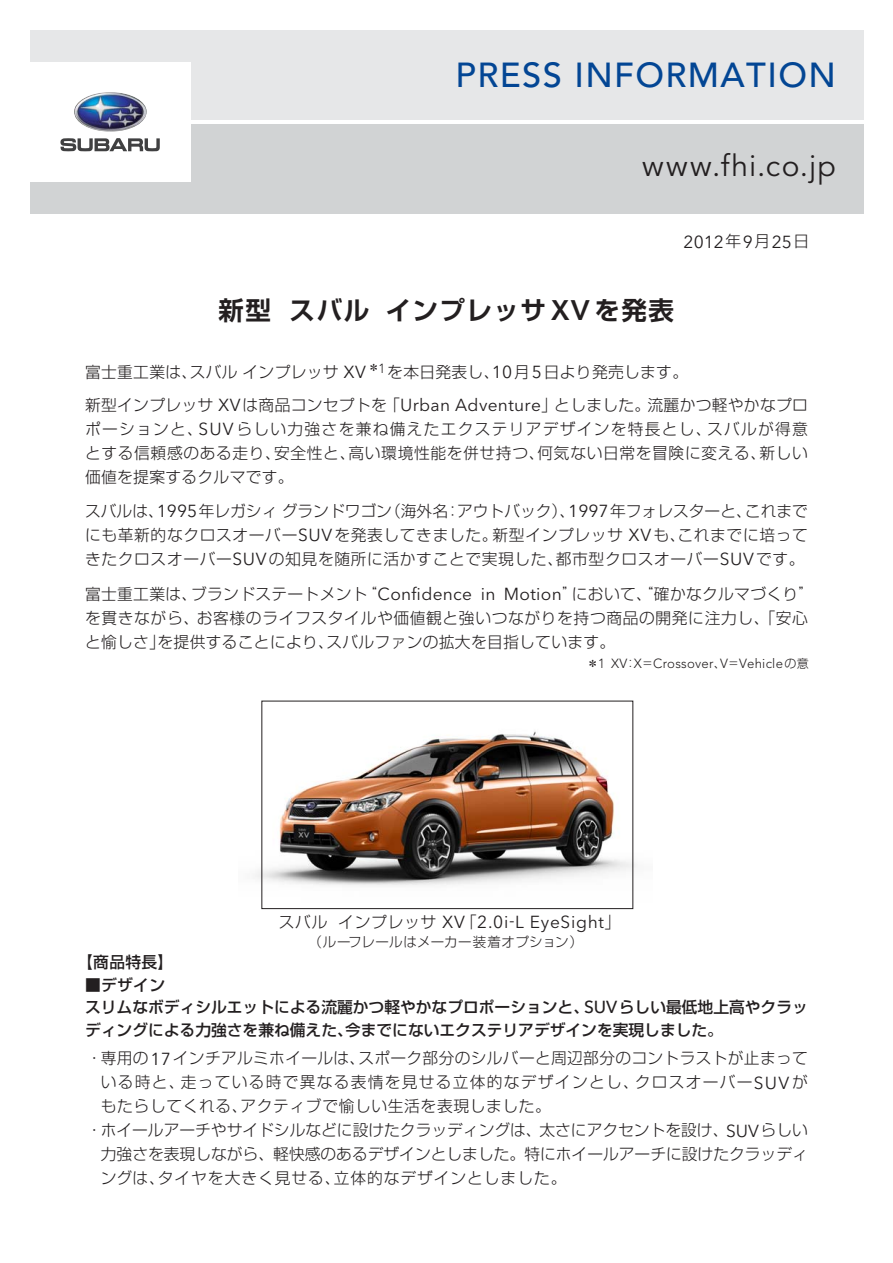
<style>
.page{position:relative;width:893px;height:1263px;background:#fff}
.page>*{position:absolute;margin:0;border:0;box-sizing:border-box;transform-origin:0 0}
.t1{font:500 34.5px "Avenir";letter-spacing:.04em;color:#034694}
.t2{font:30px "Avenir";letter-spacing:.05em;color:#231f20}
.t3{font:25.5px "Shin Go Pro De Bold 90 pv RKSJ H";letter-spacing:.06em;color:#231f20}
.t4{font:17.4px "Avenir Next LT Pro";letter-spacing:.04em;color:#231f20}
.t5{font:15.75px/24px "Shin Go Pro Light 90 pv RKSJ H";letter-spacing:.02em;color:#231f20}
.t6{font:15.75px/22.5px "Shin Go Pro Medium 90 pv RKSJ H";color:#231f20}
.t7{font:15.75px "Shin Go Pro Light 90 pv RKSJ H";color:#231f20}
.t8{font:15.75px "Shin Go Pro Light 90 pv RKSJ H";letter-spacing:.08em;color:#231f20}
.t9{font:15.75px "Shin Go Pro Light 90 pv RKSJ H";letter-spacing:.06em;color:#231f20}
.t10{font:15.75px "Shin Go Pro Light 90 pv RKSJ H";letter-spacing:.04em;color:#231f20}
.t11{font:13.5px "Shin Go Pro Light 90 pv RKSJ H";letter-spacing:.03em;color:#231f20}
.t12{font:300 13.2px "Avenir";letter-spacing:.02em;color:#231f20}
.s1{font-family:"Shin Go Pro Light 90 pv RKSJ H";font-size:15.75px}
.s2{font-family:"Avenir Next LT Pro";font-weight:600;font-size:28.05px}
.s3{font-family:"Avenir Next LT Pro";font-size:17.4px}
.s4{font-family:"Shin Go Pro Light 90 pv RKSJ H";font-weight:400;font-size:12px}
.s5{font-family:"Avenir Next LT Pro";font-weight:500;font-size:17.4px}
</style>
<div class="page">
<div style="left:30px;top:124px;width:833px;height:90px;background:#d1d3d4"></div>
<div style="left:30px;top:30px;width:833px;height:89px;background:#e6e7e8"></div>
<div style="left:30px;top:62px;width:161px;height:119px;background:#fff"></div>
<img style="left:74px;top:92px;width:73px;height:40px;border-radius:50%">
<svg style="left:60px;top:138px;width:100px;height:13px"></svg>
<img style="left:255px;top:700px;width:381px;height:210px">
<div style="left:262px;top:701px;width:371px;height:208px;border:1px solid #231f20"></div>
<p class="t1" style="left:456px;top:60px;width:382px">PRESS INFORMATION</p>
<p class="t2" style="left:642px;top:153px;width:195px">www.fhi.co.jp</p>
<p class="t4" style="left:684px;top:234px;width:127px">2012<span class="s1">年</span>9<span class="s1">月</span>25<span class="s1">日</span></p>
<p class="t3" style="left:218px;top:301px;width:457px">新型 スバル インプレッサ <span class="s2">XV</span> を発表</p>
<p class="t5" style="left:85px;top:357px;width:724px;line-height:33px">富士重工業は、スバルインプレッサ <span class="s3">XV</span><sup>＊</sup><sup>1</sup>を本日発表し、<span class="s3">10</span>月<span class="s3">5</span>日より発売します。<br>新型インプレッサ <span class="s3">XV</span>は商品コンセプトを「<span class="s3">Urban Adventure</span>」としました。流麗かつ軽やかなプロ</p>
<p class="t5" style="left:85px;top:419px;width:724px;text-align:justify">ポーションと、<span class="s3">SUV</span>らしい力強さを兼ね備えたエクステリアデザインを特長とし、スバルが得意とする信頼感のある走り、安全性と、高い環境性能を併せ持つ、何気ない日常を冒険に変える、新しい価値を提案するクルマです。</p>
<p class="t5" style="left:85px;top:501px;width:724px;text-align:justify">スバルは、<span class="s3">1995</span>年レガシィグランドワゴン（海外名：アウトバック）、<span class="s3">1997</span>年フォレスターと、これまでにも革新的なクロスオーバー<span class="s3">SUV</span>を発表してきました。新型インプレッサ <span class="s3">XV</span>も、これまでに培ってきたクロスオーバー<span class="s3">SUV</span>の知見を随所に活かすことで実現した、都市型クロスオーバー<span class="s3">SUV</span>です。</p>
<p class="t5" style="left:85px;top:584px;width:731px">富士重工業は、ブランドステートメント“<span class="s3">Confidence in Motion</span>”において、“確かなクルマづくり”を貫きながら、お客様のライフスタイルや価値観と強いつながりを持つ商品の開発に注力し、「安心と愉しさ」を提供することにより、スバルファンの拡大を目指しています。</p>
<p class="t12" style="left:587px;top:658px;width:224px"><span class="s4">＊</span>1 XV<span class="s4">：</span>X<span class="s4">＝</span>Crossover<span class="s4">、</span>V<span class="s4">＝</span>Vehicle<span class="s4">の意</span></p>
<p class="t4" style="left:279px;top:915px;width:343px"><span class="s1">スバル インプレッサ</span> XV<span class="s1">「</span>2.0i-L EyeSight<span class="s1">」</span></p>
<p class="t11" style="left:309px;top:937px;width:276px">（ルーフレールはメーカー装着オプション）</p>
<p class="t6" style="left:77px;top:953px;width:98px">【商品特長】</p>
<p class="t6" style="left:85px;top:976px;width:724px">■デザイン<br>スリムなボディシルエットによる流麗かつ軽やかなプロポーションと、<span class="s5">SUV</span>らしい最低地上高やクラッディングによる力強さを兼ね備えた、今までにないエクステリアデザインを実現しました。</p>
<p class="t5" style="left:86px;top:1048px;width:723px">・専用の<span class="s3">17</span>インチアルミホイールは、スポーク部分のシルバーと周辺部分のコントラストが止まって</p>
<p class="t8" style="left:101px;top:1076px;width:708px">いる時と、走っている時で異なる表情を見せる立体的なデザインとし、クロスオーバー<span class="s3">SUV</span>が</p>
<p class="t10" style="left:101px;top:1100px;width:452px">もたらしてくれる、アクティブで愉しい生活を表現しました。</p>
<p class="t7" style="left:86px;top:1124px;width:723px">・ホイールアーチやサイドシルなどに設けたクラッディングは、太さにアクセントを設け、<span class="s3">SUV</span>らしい</p>
<p class="t7" style="left:101px;top:1148px;width:708px">力強さを表現しながら、軽快感のあるデザインとしました。特にホイールアーチに設けたクラッディ</p>
<p class="t9" style="left:101px;top:1172px;width:467px">ングは、タイヤを大きく見せる、立体的なデザインとしました。</p>
</div>
